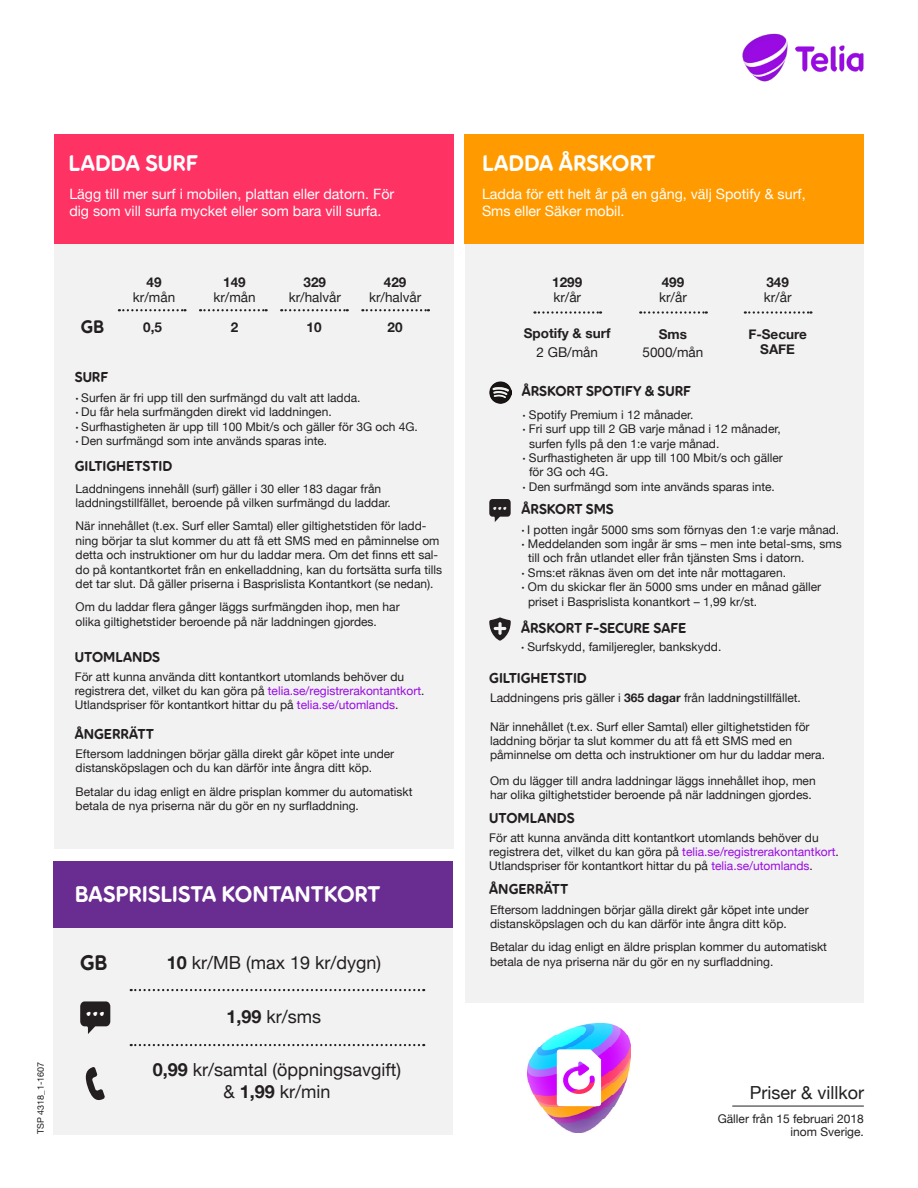
<style>
.page{position:relative;width:918px;height:1188px;background:#fff}
.page>*{position:absolute;margin:0;border:0;box-sizing:border-box;transform-origin:0 0}
.t1{font:24px "Pebble";color:#fff}
.t2{font:22.5px "Pebble";color:#fff}
.t3{font:21px "Pebble";color:#231f20}
.t4{font:18px "Helvetica Neue";color:#231f20}
.t5{font:18px "Pebble";color:#f2f2f2}
.t6{font:18px "Pebble";color:#231f20}
.t7{font:14.25px/17.1px "Helvetica Neue";color:#fff}
.t8{font:14.25px "Pebble";color:#231f20}
.t9{font:13.5px/15.6px "Helvetica Neue";color:#231f20;text-align:center}
.t10{font:700 13.5px/18.6px "Helvetica Neue";color:#231f20;text-align:center}
.t11{font:12px/14.4px "Helvetica Neue";color:#231f20}
.t12{font:9px "Helvetica Neue";color:#231f20}
.s1{font-weight:700}
.s2{font-size:9px}
.s3{color:#990ae3}
.s4{font-weight:400}
</style>
<div class="page">
<img style="left:742px;top:33px;width:122px;height:49px">
<div style="left:465px;top:244px;width:399px;height:758px;background:#f2f2f2"></div>
<div style="left:54px;top:234px;width:400px;height:615px;background:#f2f2f2"></div>
<div style="left:54px;top:135px;width:400px;height:109px;background:#ff3264"></div>
<div style="left:465px;top:135px;width:399px;height:109px;background:#ff9b00"></div>
<div style="left:53px;top:900px;width:400px;height:235px;background:#f2f2f2"></div>
<div style="left:54px;top:861px;width:399px;height:66px;background:#692c91"></div>
<svg style="left:80px;top:1001px;width:30px;height:33px"></svg>
<svg style="left:85px;top:1067px;width:20px;height:34px"></svg>
<svg style="left:131px;top:1044px;width:293px;height:2px"></svg>
<svg style="left:131px;top:989px;width:293px;height:2px"></svg>
<img style="left:527px;top:1023px;width:104px;height:109px">
<svg style="left:557px;top:1049px;width:44px;height:57px"></svg>
<img style="left:489px;top:382px;width:22px;height:22px">
<svg style="left:489px;top:499px;width:22px;height:23px"></svg>
<svg style="left:489px;top:617px;width:22px;height:24px"></svg>
<svg style="left:534px;top:311px;width:67px;height:3px"></svg>
<svg style="left:640px;top:311px;width:67px;height:3px"></svg>
<svg style="left:745px;top:311px;width:66px;height:3px"></svg>
<hr style="left:732px;top:1106px;width:132px;height:1px;background:#231f20">
<svg style="left:119px;top:309px;width:67px;height:2px"></svg>
<svg style="left:200px;top:309px;width:67px;height:2px"></svg>
<svg style="left:281px;top:309px;width:67px;height:2px"></svg>
<svg style="left:362px;top:309px;width:67px;height:2px"></svg>
<p class="t2" style="left:69px;top:149px;width:131px">LADDA SURF</p>
<p class="t7" style="left:69px;top:186px;width:326px">Lägg till mer surf i mobilen, plattan eller datorn. För dig som vill surfa mycket eller som bara vill surfa.</p>
<p class="t9" style="left:133px;top:275px;width:44px"><span class="s1">49 </span>kr/mån</p>
<p class="t9" style="left:213px;top:275px;width:44px"><span class="s1">149 </span>kr/mån</p>
<p class="t9" style="left:289px;top:275px;width:54px"><span class="s1">329 </span>kr/halvår</p>
<p class="t9" style="left:369px;top:275px;width:54px"><span class="s1">429 </span>kr/halvår</p>
<p class="t6" style="left:81px;top:315px;width:25px">GB</p>
<p class="t10" style="left:143px;top:318px;width:20px">0,5</p>
<p class="t10" style="left:231px;top:318px;width:9px">2</p>
<p class="t10" style="left:307px;top:318px;width:17px">10</p>
<p class="t10" style="left:388px;top:318px;width:17px">20</p>
<p class="t8" style="left:75px;top:369px;width:35px">SURF</p>
<p class="t11" style="left:76px;top:391px;width:287px"><span class="s2">•</span> Surfen är fri upp till den surfmängd du valt att ladda.</p>
<p class="t11" style="left:76px;top:406px;width:258px"><span class="s2">•</span> Du får hela surfmängden direkt vid laddningen.</p>
<p class="t11" style="left:76px;top:420px;width:344px"><span class="s2">•</span> Surfhastigheten är upp till 100 Mbit/s och gäller för 3G och 4G.</p>
<p class="t11" style="left:76px;top:434px;width:253px"><span class="s2">•</span> Den surfmängd som inte används sparas inte.</p>
<p class="t8" style="left:75px;top:457px;width:99px">GILTIGHETSTID</p>
<p class="t11" style="left:76px;top:482px;width:307px">Laddningens innehåll (surf) gäller i 30 eller 183 dagar från</p>
<p class="t11" style="left:76px;top:496px;width:317px">laddningstillfället, beroende på vilken surfmängd du laddar.</p>
<p class="t11" style="left:76px;top:520px;width:368px">När innehållet (t.ex. Surf eller Samtal) eller giltighetstiden för ladd&shy;ning börjar ta slut kommer du att få ett SMS med en påminnelse om detta och instruktioner om hur du laddar mera. Om det finns ett sal&shy;do på kontantkortet från en enkelladdning, kan du fortsätta surfa tills det tar slut. Då gäller priserna i Basprislista Kontantkort (se nedan).</p>
<p class="t11" style="left:76px;top:601px;width:326px">Om du laddar flera gånger läggs surfmängden ihop, men har olika giltighetstider beroende på när laddningen gjordes.</p>
<p class="t8" style="left:75px;top:648px;width:87px">UTOMLANDS</p>
<p class="t11" style="left:75px;top:670px;width:351px">För att kunna använda ditt kontantkort utomlands behöver du registrera det, vilket du kan göra på <span class="s3">telia.se/registrerakontantkort</span>.<br>Utlandspriser för kontantkort hittar du på <span class="s3">telia.se/utomlands</span>.</p>
<p class="t8" style="left:75px;top:725px;width:81px">ÅNGERRÄTT</p>
<p class="t11" style="left:76px;top:747px;width:320px">Eftersom laddningen börjar gälla direkt går köpet inte under distansköpslagen och du kan därför inte ångra ditt köp.</p>
<p class="t11" style="left:76px;top:785px;width:338px">Betalar du idag enligt en äldre prisplan kommer du automatiskt betala de nya priserna när du gör en ny surfladdning.</p>
<p class="t12" style="left:34px;top:1134px;width:74px;rotate:-90deg">TSP 4318_1-1607</p>
<p class="t2" style="left:75px;top:880px;width:307px">BASPRISLISTA KONTANTKORT</p>
<p class="t3" style="left:80px;top:949px;width:29px">GB</p>
<p class="t4" style="left:167px;top:950px;width:216px"><span class="s1">10</span> kr/MB (max 19 kr/dygn)</p>
<p class="t1" style="left:86px;top:993px;width:21px">...</p>
<p class="t4" style="left:227px;top:1004px;width:96px"><span class="s1">1,99</span> kr/sms</p>
<p class="t4" style="left:153px;top:1057px;width:250px"><span class="s1">0,99</span> kr/samtal (öppningsavgift)</p>
<p class="t4" style="left:223px;top:1078px;width:109px">&amp; <span class="s1">1,99</span> kr/min</p>
<p class="t2" style="left:482px;top:149px;width:175px">LADDA ÅRSKORT</p>
<p class="t7" style="left:482px;top:186px;width:325px">Ladda för ett helt år på en gång, välj Spotify &amp; surf,<br>Sms eller Säker mobil.</p>
<p class="t9" style="left:552px;top:275px;width:32px;text-align:left"><span class="s1">1299 </span>kr/år</p>
<p class="t9" style="left:659px;top:275px;width:29px;text-align:left"><span class="s1">499 </span>kr/år</p>
<p class="t9" style="left:764px;top:275px;width:29px;text-align:left"><span class="s1">349 </span>kr/år</p>
<p class="t10" style="left:659px;top:325px;width:30px">Sms</p>
<p class="t9" style="left:643px;top:345px;width:62px">5000/mån</p>
<p class="t10" style="left:524px;top:325px;width:88px">Spotify &amp; surf<br><span class="s4">2 GB/mån</span></p>
<p class="t10" style="left:748px;top:326px;width:60px;line-height:15.6px">F-Secure<br>SAFE</p>
<p class="t8" style="left:522px;top:383px;width:171px">ÅRSKORT SPOTIFY &amp; SURF</p>
<p class="t11" style="left:522px;top:408px;width:173px"><span class="s2">•</span> Spotify Premium i 12 månader.</p>
<p class="t11" style="left:522px;top:422px;width:260px"><span class="s2">•</span> Fri surf upp till 2 GB varje månad i 12 månader,</p>
<p class="t11" style="left:529px;top:437px;width:192px">surfen fylls på den 1:e varje månad.</p>
<p class="t11" style="left:529px;top:451px;width:255px;text-indent:-7px"><span class="s2">•</span> Surfhastigheten är upp till 100 Mbit/s och gäller för 3G och 4G.</p>
<p class="t11" style="left:522px;top:480px;width:254px"><span class="s2">•</span> Den surfmängd som inte används sparas inte.</p>
<p class="t5" style="left:493px;top:493px;width:16px">...</p>
<p class="t8" style="left:522px;top:500px;width:94px">ÅRSKORT SMS</p>
<p class="t11" style="left:522px;top:523px;width:319px"><span class="s2">•</span> I potten ingår 5000 sms som förnyas den 1:e varje månad.</p>
<p class="t11" style="left:528px;top:537px;width:315px;text-indent:-7px"><span class="s2">•</span> Meddelanden som ingår är sms – men inte betal-sms, sms till och från utlandet eller från tjänsten Sms i datorn.</p>
<p class="t11" style="left:522px;top:566px;width:266px"><span class="s2">•</span> Sms:et räknas även om det inte når mottagaren.</p>
<p class="t11" style="left:528px;top:580px;width:295px;text-indent:-7px"><span class="s2">•</span> Om du skickar fler än 5000 sms under en månad gäller priset i Basprislista konantkort – 1,99 kr/st.</p>
<p class="t8" style="left:521px;top:619px;width:167px">ÅRSKORT F-SECURE SAFE</p>
<p class="t11" style="left:521px;top:640px;width:202px"><span class="s2">•</span> Surfskydd, familjeregler, bankskydd.</p>
<p class="t8" style="left:489px;top:669px;width:99px">GILTIGHETSTID</p>
<p class="t11" style="left:490px;top:691px;width:312px">Laddningens pris gäller i <span class="s1">365 dagar</span> från laddningstillfället.</p>
<p class="t11" style="left:490px;top:720px;width:337px">När innehållet (t.ex. Surf eller Samtal) eller giltighetstiden för laddning börjar ta slut kommer du att få ett SMS med en påminnelse om detta och instruktioner om hur du laddar mera.</p>
<p class="t11" style="left:490px;top:774px;width:327px">Om du lägger till andra laddningar läggs innehållet ihop, men har olika giltighetstider beroende på när laddningen gjordes.</p>
<p class="t8" style="left:489px;top:810px;width:87px">UTOMLANDS</p>
<p class="t11" style="left:489px;top:831px;width:351px">För att kunna använda ditt kontantkort utomlands behöver du registrera det, vilket du kan göra på <span class="s3">telia.se/registrerakontantkort</span>.<br>Utlandspriser för kontantkort hittar du på <span class="s3">telia.se/utomlands</span>.</p>
<p class="t8" style="left:489px;top:880px;width:81px">ÅNGERRÄTT</p>
<p class="t11" style="left:490px;top:903px;width:320px">Eftersom laddningen börjar gälla direkt går köpet inte under distansköpslagen och du kan därför inte ångra ditt köp.</p>
<p class="t11" style="left:490px;top:941px;width:338px">Betalar du idag enligt en äldre prisplan kommer du automatiskt betala de nya priserna när du gör en ny surfladdning.</p>
<p class="t4" style="left:750px;top:1079px;width:116px">Priser &amp; villkor</p>
<p class="t11" style="left:718px;top:1112px;width:148px">Gäller från 15 februari 2018</p>
<p class="t11" style="left:791px;top:1126px;width:75px">inom Sverige.</p>
</div>
